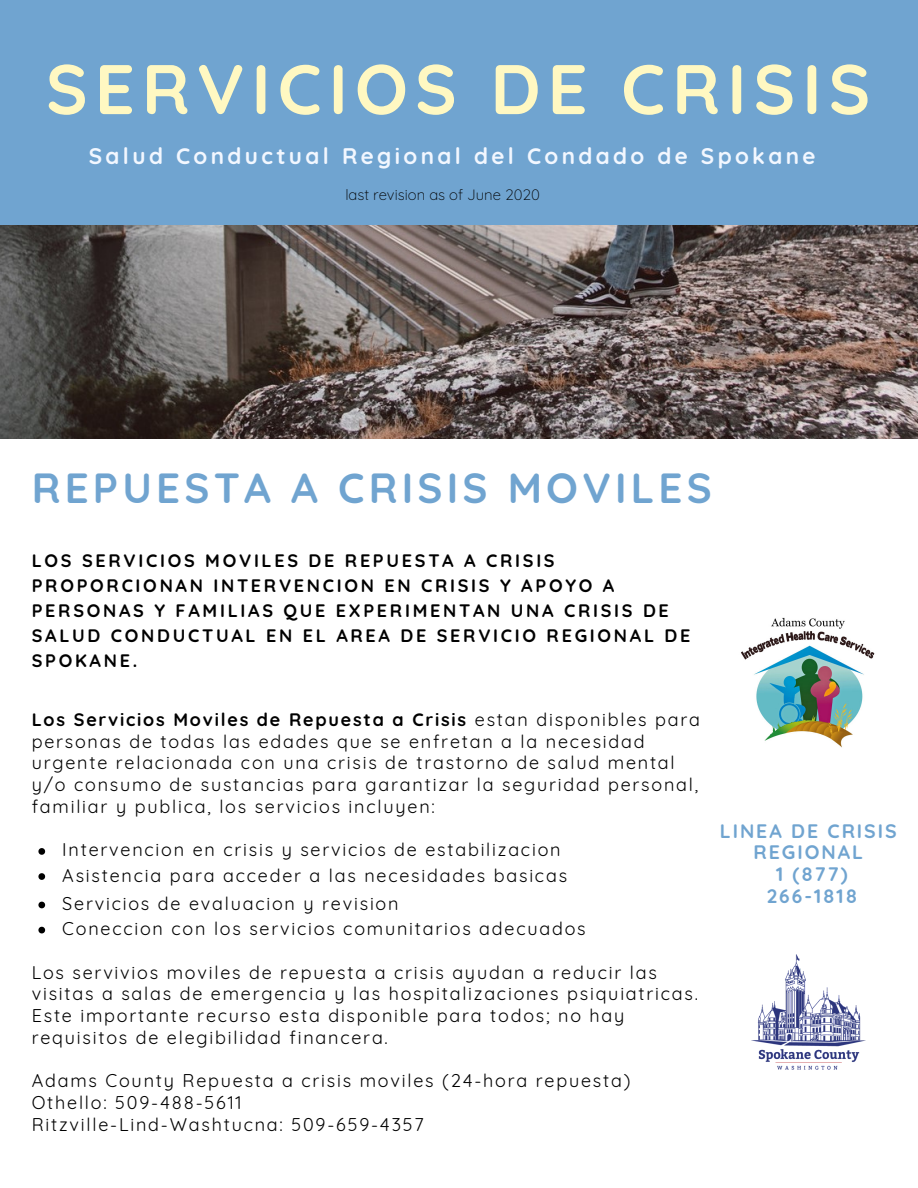
<style>
.page{position:relative;width:918px;height:1188px;background:#fff}
.page>*{position:absolute;margin:0;border:0;box-sizing:border-box;transform-origin:0 0}
.t1{font:700 70.05px "Quicksand";letter-spacing:.1em;color:#fff8c2}
.t2{font:700 42px "Quicksand";letter-spacing:.1em;color:#70a4d0}
.t3{font:700 22.5px "Quicksand";letter-spacing:.15em;color:#f2f7ff}
.t4{font:700 19.5px/21.8px "Quicksand";letter-spacing:.1em;color:#70a4d0;text-align:center}
.t5{font:18px/21.8px "Quicksand";letter-spacing:.1em;color:#000}
.t6{font:700 18px/25px "Quicksand";letter-spacing:.15em;color:#000}
.t7{font:300 15px "Quicksand";color:#000}
.s1{font-weight:700}
</style>
<div class="page">
<div style="left:0;top:0;width:918px;height:235px;background:#70a4d0"></div>
<img style="left:751px;top:954px;width:115px;height:115px">
<img style="left:0;top:226px;width:918px;height:212px">
<svg style="left:38px;top:848px;width:7px;height:7px"></svg>
<svg style="left:38px;top:873px;width:7px;height:7px"></svg>
<svg style="left:38px;top:902px;width:7px;height:6px"></svg>
<svg style="left:38px;top:927px;width:7px;height:6px"></svg>
<img style="left:741px;top:617px;width:134px;height:131px">
<h1 class="t1" style="left:46px;top:44px;width:826px">SERVICIOS DE CRISIS</h1>
<p class="t3" style="left:89px;top:142px;width:728px">Salud Conductual Regional del Condado de Spokane</p>
<p class="t7" style="left:345px;top:185px;width:196px">last revision as of June 2020</p>
<h2 class="t2" style="left:32px;top:461px;width:682px">REPUESTA A CRISIS MOVILES</h2>
<p class="t6" style="left:32px;top:548px;width:660px">LOS SERVICIOS MOVILES DE REPUESTA A CRISIS PROPORCIONAN INTERVENCION EN CRISIS Y APOYO A PERSONAS Y FAMILIAS QUE EXPERIMENTAN UNA CRISIS DE SALUD CONDUCTUAL EN EL AREA DE SERVICIO REGIONAL DE SPOKANE.</p>
<p class="t5" style="left:32px;top:708px;width:670px"><span class="s1">Los Servicios Moviles de Repuesta a Crisis</span> estan disponibles para personas de todas las edades que se enfretan a la necesidad urgente relacionada con una crisis de trastorno de salud mental y/o consumo de sustancias para garantizar la seguridad personal, familiar y publica, los servicios incluyen:</p>
<p class="t5" style="left:62px;top:837px;width:506px;line-height:25px">Intervencion en crisis y servicios de estabilizacion<br>Asistencia para acceder a las necesidades basicas</p>
<p class="t5" style="left:62px;top:891px;width:525px;line-height:25px">Servicios de evaluacion y revision<br>Coneccion con los servicios comunitarios adecuados</p>
<p class="t5" style="left:32px;top:961px;width:668px">Los servivios moviles de repuesta a crisis ayudan a reducir las visitas a salas de emergencia y las hospitalizaciones psiquiatricas.<br>Este importante recurso esta disponible para todos; no hay requisitos de elegibilidad financera.</p>
<p class="t5" style="left:32px;top:1070px;width:600px">Adams County Repuesta a crisis moviles (24-hora repuesta)<br>Othello: 509-488-5611<br>Ritzville-Lind-Washtucna: 509-659-4357</p>
<p class="t4" style="left:720px;top:819px;width:178px">LINEA DE CRISIS<br>REGIONAL<br>1 (877)<br>266-1818</p>
</div>
